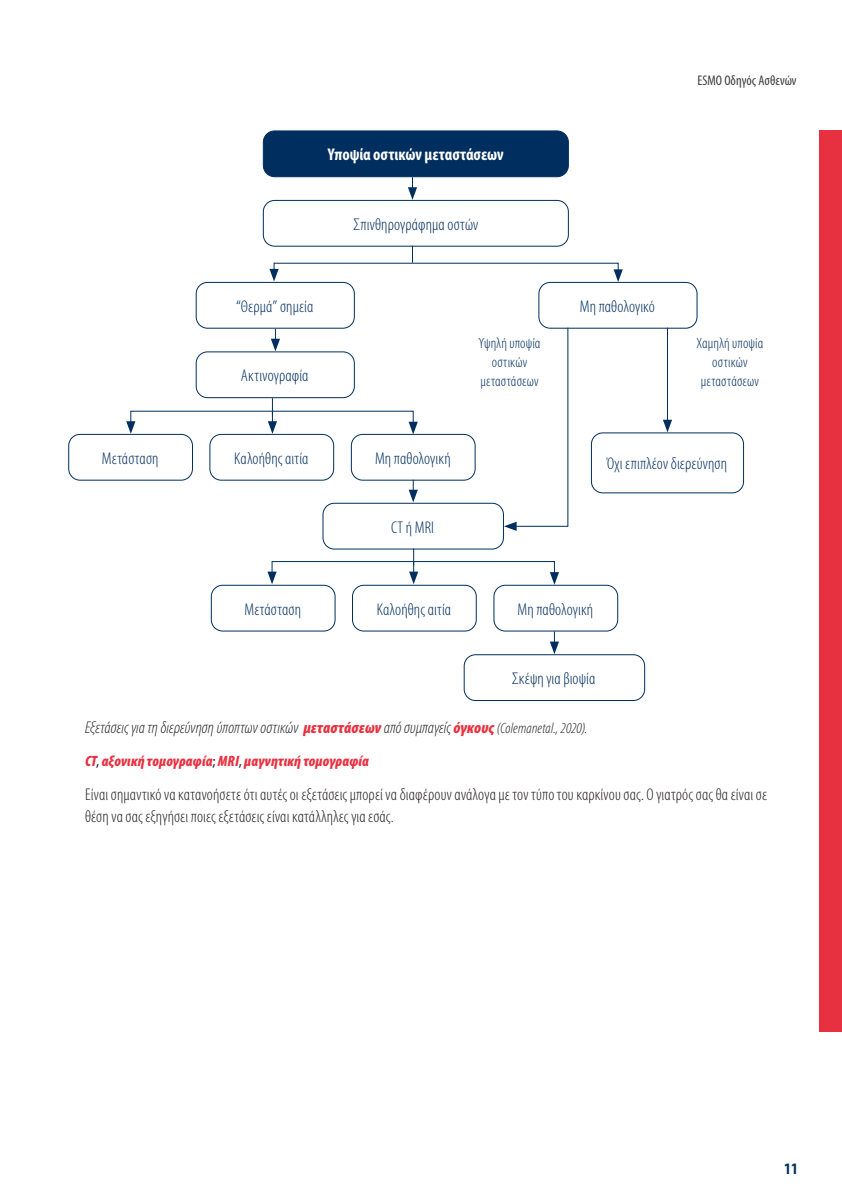
<style>
.page{position:relative;width:842px;height:1191px;background:#fff}
.page>*{position:absolute;margin:0;border:0;box-sizing:border-box;transform-origin:0 0}
.t1{font:300 condensed 17px/22px "Myriad Pro";letter-spacing:.01em;color:#231f20}
.t2{font:300 condensed 17px "Myriad Pro";letter-spacing:.01em;color:#002e5e}
.t3{font:italic 300 condensed 17px "Myriad Pro";letter-spacing:.005em;color:#231f20}
.t4{font:700 condensed 17px "Myriad Pro";letter-spacing:-.005em;color:#fff}
.t5{font:700 condensed 16px "Myriad Pro";color:#002e5e}
.t6{font:300 condensed 15px/19px "Myriad Pro";letter-spacing:.015em;color:#002e5e;text-align:center}
.t7{font:italic 900 condensed 15px "Myriad Pro";letter-spacing:.01em;color:#e73141}
.t8{font:condensed 14px "Myriad Pro";color:#3e3e3f}
.s1{font-weight:900;font-size:16px;color:#e73141}
.s2{font-size:15px}
.s3{font-weight:400;font-style:normal;font-stretch:normal;color:#231f20}
</style>
<div class="page">
<div style="left:819px;top:130px;width:23px;height:902px;background:#e73141"></div>
<div style="left:322px;top:503px;width:182px;height:46px;border:1px solid #002e5e;border-radius:11px"></div>
<svg style="left:408px;top:177px;width:9px;height:23px"></svg>
<hr style="left:667px;top:328px;width:1px;height:95px;background:#002e5e">
<svg style="left:663px;top:420px;width:9px;height:12px"></svg>
<svg style="left:409px;top:480px;width:9px;height:22px"></svg>
<svg style="left:271px;top:329px;width:9px;height:22px"></svg>
<svg style="left:550px;top:631px;width:9px;height:23px"></svg>
<div style="left:263px;top:131px;width:305px;height:46px;background:#002e5e;border-radius:11px"></div>
<div style="left:263px;top:130px;width:306px;height:47px;border:1px solid #002e5e;border-radius:11px"></div>
<div style="left:263px;top:200px;width:306px;height:47px;border:1px solid #002e5e;border-radius:11px"></div>
<div style="left:538px;top:282px;width:159px;height:47px;border:1px solid #002e5e;border-radius:11px"></div>
<div style="left:196px;top:282px;width:159px;height:47px;border:1px solid #002e5e;border-radius:11px"></div>
<div style="left:196px;top:351px;width:159px;height:47px;border:1px solid #002e5e;border-radius:11px"></div>
<div style="left:68px;top:434px;width:125px;height:46px;border:1px solid #002e5e;border-radius:11px"></div>
<div style="left:211px;top:585px;width:125px;height:46px;border:1px solid #002e5e;border-radius:11px"></div>
<div style="left:209px;top:434px;width:125px;height:46px;border:1px solid #002e5e;border-radius:11px"></div>
<div style="left:352px;top:585px;width:125px;height:46px;border:1px solid #002e5e;border-radius:11px"></div>
<div style="left:351px;top:434px;width:125px;height:46px;border:1px solid #002e5e;border-radius:11px"></div>
<div style="left:591px;top:432px;width:153px;height:61px;border:1px solid #002e5e;border-radius:11px"></div>
<div style="left:493px;top:585px;width:125px;height:46px;border:1px solid #002e5e;border-radius:11px"></div>
<div style="left:464px;top:654px;width:181px;height:47px;border:1px solid #002e5e;border-radius:11px"></div>
<svg style="left:126px;top:398px;width:292px;height:36px"></svg>
<svg style="left:504px;top:327px;width:65px;height:204px"></svg>
<svg style="left:269px;top:246px;width:354px;height:36px"></svg>
<svg style="left:267px;top:548px;width:292px;height:37px"></svg>
<p class="t4" style="left:328px;top:144px;width:177px">Yποψία οστικών μεταστάσεων</p>
<p class="t2" style="left:353px;top:214px;width:126px">Σπινθηρογράφημα οστών</p>
<p class="t2" style="left:236px;top:296px;width:79px">“Θερμά” σημεία</p>
<p class="t2" style="left:580px;top:296px;width:77px">Μη παθολογικό</p>
<p class="t8" style="left:697px;top:72px;width:101px">ESMO Οδηγός Ασθενών</p>
<p class="t2" style="left:102px;top:448px;width:58px">Μετάσταση</p>
<p class="t2" style="left:241px;top:365px;width:69px">Ακτινογραφία</p>
<p class="t2" style="left:234px;top:448px;width:76px">Καλοήθης αιτία</p>
<p class="t2" style="left:244px;top:599px;width:58px">Μετάσταση</p>
<p class="t6" style="left:478px;top:333px;width:63px">Υψηλή υποψία οστικών μεταστάσεων</p>
<p class="t6" style="left:696px;top:333px;width:68px">Χαμηλή υποψία οστικών μεταστάσεων</p>
<p class="t2" style="left:375px;top:448px;width:77px">Μη παθολογική</p>
<p class="t2" style="left:607px;top:453px;width:122px">Όχι επιπλέον διερεύνηση</p>
<p class="t2" style="left:391px;top:517px;width:45px">CT ή MRI</p>
<p class="t2" style="left:377px;top:599px;width:76px">Καλοήθης αιτία</p>
<p class="t2" style="left:518px;top:599px;width:77px">Μη παθολογική</p>
<p class="t2" style="left:512px;top:668px;width:85px">Σκέψη για βιοψία</p>
<p class="t3" style="left:85px;top:717px;width:504px">Εξετάσεις για τη διερεύνηση ύποπτων οστικών <span class="s1">μεταστάσεων</span> από συμπαγείς <span class="s1">όγκους</span> <span class="s2">(Colemanetal., 2020).</span></p>
<p class="t7" style="left:85px;top:752px;width:285px">CT<span class="s3">,</span> αξονική τομογραφία<span class="s3">;</span>MRI<span class="s3">,</span> μαγνητική τομογραφία</p>
<p class="t1" style="left:85px;top:783px;width:683px">Είναι σημαντικό να κατανοήσετε ότι αυτές οι εξετάσεις μπορεί να διαφέρουν ανάλογα με τον τύπο του καρκίνου σας. Ο γιατρός σας θα είναι σε θέση να σας εξηγήσει ποιες εξετάσεις είναι κατάλληλες για εσάς.</p>
<p class="t5" style="left:784px;top:1159px;width:15px">11</p>
</div>
